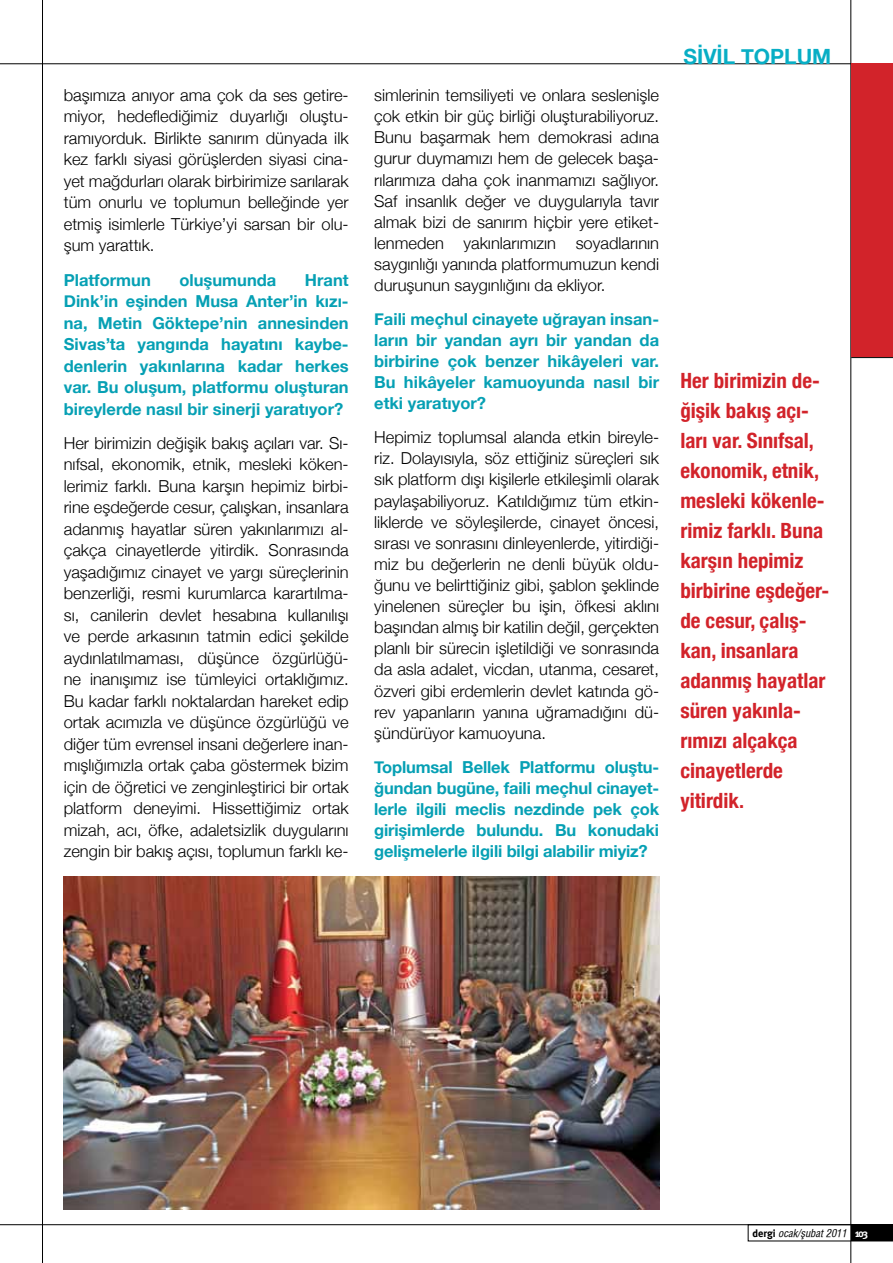
<style>
.page{position:relative;width:893px;height:1263px;background:#fff}
.page>*{position:absolute;margin:0;border:0;box-sizing:border-box;transform-origin:0 0}
.t1{font:700 condensed 21px/30px "Helvetica Neue";color:#d2232a}
.t2{font:700 21px "Helvetica Neue";color:#08aec5}
.t3{font:300 16.5px/21.5px "Helvetica Neue";color:#000;text-align:justify}
.t4{font:700 16.5px/21.1px "Helvetica Neue";color:#06a0b4;text-align:justify}
.t5{font:italic condensed 10.5px "Helvetica Turk";color:#000}
.s1{font-family:"Meta Plus Bold Roman Ti";font-style:normal;font-stretch:normal}
.s2{font-family:"Meta Plus Bold Roman Ti";font-style:normal;font-stretch:normal;color:#fff}
</style>
<div class="page">
<svg style="left:748px;top:1225px;width:145px;height:16px"></svg>
<hr style="left:850px;top:0;width:1px;height:1263px;background:#000">
<hr style="left:42px;top:0;width:1px;height:1263px;background:#000">
<hr style="left:0;top:63px;width:893px;height:1px;background:#000">
<hr style="left:0;top:1224px;width:893px;height:1px;background:#000">
<div style="left:851px;top:64px;width:42px;height:293px;background:#d2232a"></div>
<img style="left:64px;top:876px;width:595px;height:334px">
<hr style="left:851px;top:357px;width:42px;height:1px;background:#000">
<p class="t3" style="left:64px;top:84px;width:286px">başımıza anıyor ama çok da ses getire&shy;miyor, hedeflediğimiz duyarlığı oluştu&shy;ramıyorduk. Birlikte sanırım dünyada ilk kez farklı siyasi görüşlerden siyasi cina&shy;yet mağdurları olarak birbirimize sarılarak tüm onurlu ve toplumun belleğinde yer etmiş isimlerle Türkiye’yi sarsan bir olu&shy;şum yarattık.</p>
<p class="t4" style="left:64px;top:269px;width:89px">Platformun</p>
<p class="t4" style="left:179px;top:269px;width:98px">oluşumunda</p>
<p class="t4" style="left:64px;top:269px;width:286px;text-indent:241px">Hrant Dink’in eşinden Musa Anter’in kızı&shy;na, Metin Göktepe’nin annesinden Sivas’ta yangında hayatını kaybe&shy;denlerin yakınlarına kadar herkes var. Bu oluşum, platformu oluşturan bireylerde nasıl bir sinerji yaratıyor?</p>
<p class="t3" style="left:64px;top:432px;width:286px">Her birimizin değişik bakış açıları var. Sı&shy;nıfsal, ekonomik, etnik, mesleki köken&shy;lerimiz farklı. Buna karşın hepimiz birbi&shy;rine eşdeğerde cesur, çalışkan, insanlara adanmış hayatlar süren yakınlarımızı al&shy;çakça cinayetlerde yitirdik. Sonrasında yaşadığımız cinayet ve yargı süreçlerinin benzerliği, resmi kurumlarca karartılma&shy;sı, canilerin devlet hesabına kullanılışı ve perde arkasının tatmin edici şekilde aydınlatılmaması, düşünce özgürlüğü&shy;ne inanışımız ise tümleyici ortaklığımız.<br>Bu kadar farklı noktalardan hareket edip ortak acımızla ve düşünce özgürlüğü ve diğer tüm evrensel insani değerlere inan&shy;mışlığımızla ortak çaba göstermek bizim için de öğretici ve zenginleştirici bir ortak platform deneyimi. Hissettiğimiz ortak mizah, acı, öfke, adaletsizlik duygularını zengin bir bakış açısı, toplumun farklı ke-</p>
<p class="t3" style="left:374px;top:84px;width:286px">simlerinin temsiliyeti ve onlara seslenişle çok etkin bir güç birliği oluşturabiliyoruz.<br>Bunu başarmak hem demokrasi adına gurur duymamızı hem de gelecek başa&shy;rılarımıza daha çok inanmamızı sağlıyor.<br>Saf insanlık değer ve duygularıyla tavır almak bizi de sanırım hiçbir yere etiket&shy;lenmeden yakınlarımızın soyadlarının saygınlığı yanında platformumuzun kendi duruşunun saygınlığını da ekliyor.</p>
<p class="t4" style="left:374px;top:308px;width:286px">Faili meçhul cinayete uğrayan insan&shy;ların bir yandan ayrı bir yandan da birbirine çok benzer hikâyeleri var.<br>Bu hikâyeler kamuoyunda nasıl bir etki yaratıyor?</p>
<p class="t3" style="left:374px;top:426px;width:286px">Hepimiz toplumsal alanda etkin bireyle&shy;riz. Dolayısıyla, söz ettiğiniz süreçleri sık sık platform dışı kişilerle etkileşimli olarak paylaşabiliyoruz. Katıldığımız tüm etkin&shy;liklerde ve söyleşilerde, cinayet öncesi, sırası ve sonrasını dinleyenlerde, yitirdiği&shy;miz bu değerlerin ne denli büyük oldu&shy;ğunu ve belirttiğiniz gibi, şablon şeklinde yinelenen süreçler bu işin, öfkesi aklını başından almış bir katilin değil, gerçekten planlı bir sürecin işletildiği ve sonrasında da asla adalet, vicdan, utanma, cesaret, özveri gibi erdemlerin devlet katında gö&shy;rev yapanların yanına uğramadığını dü&shy;şündürüyor kamuoyuna.</p>
<p class="t4" style="left:374px;top:756px;width:286px">Toplumsal Bellek Platformu oluştu&shy;ğundan bugüne, faili meçhul cinayet&shy;lerle ilgili meclis nezdinde pek çok girişimlerde bulundu. Bu konudaki gelişmelerle ilgili bilgi alabilir miyiz?</p>
<p class="t2" style="left:683px;top:43px;width:149px">SİVİL TOPLUM</p>
<p class="t1" style="left:680px;top:365px;width:150px">Her birimizin de&shy;ğişik bakış açı&shy;ları var. Sınıfsal, ekonomik, etnik, mesleki kökenle&shy;rimiz farklı. Buna karşın hepimiz birbirine eşdeğer&shy;de cesur, çalış&shy;kan, insanlara adanmış hayatlar süren yakınla&shy;rımızı alçakça cinayetlerde yitirdik.</p>
<p class="t5" style="left:752px;top:1227px;width:117px"><span class="s1">dergi</span> ocak/şubat 2011 <span class="s2">103</span></p>
</div>
